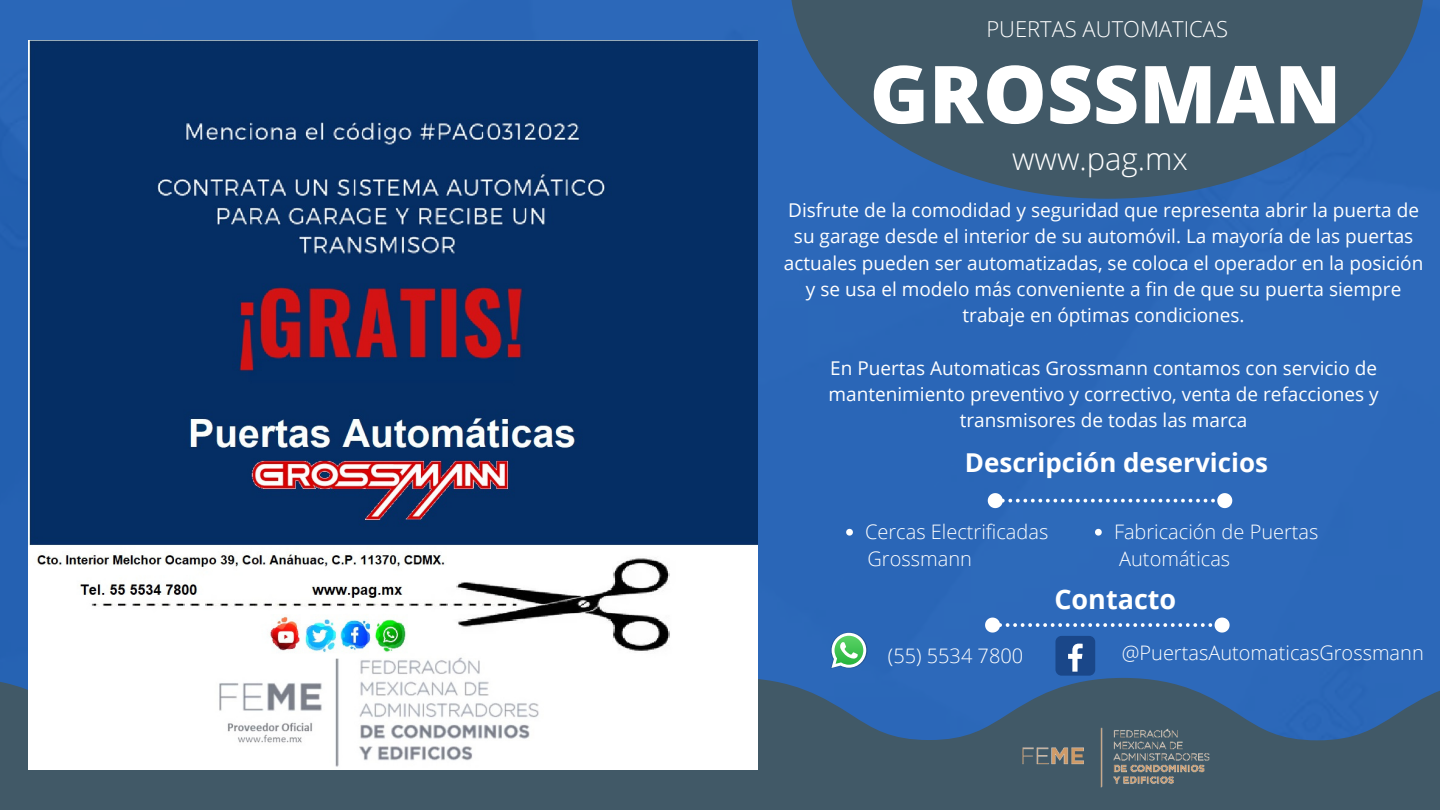
<style>
.page{position:relative;width:1440px;height:810px;background:#fff}
.page>*{position:absolute;margin:0;border:0;box-sizing:border-box;transform-origin:0 0}
.t1{font:800 80px "Open Sans";color:#fff}
.t2{font:300 31px "Open Sans";color:#fff}
.t3{font:700 27px "Open Sans";color:#fff}
.t4{font:700 26px "Open Sans";color:#fff}
.t5{font:300 22px "Open Sans";color:#fff}
.t6{font:300 20px/27.8px "Open Sans";color:#fff}
.t7{font:19px/26.2px "Open Sans";color:#fff;text-align:center}
</style>
<div class="page">
<div style="left:0;top:0;width:1440px;height:678px;background:#2c68b9"></div>
<svg style="left:0;top:678px;width:1440px;height:132px;background:#3c5c79"></svg>
<svg style="left:790px;top:0;width:635px;height:199px;background:#3b5c7a"></svg>
<img style="left:830px;top:631px;width:38px;height:39px">
<svg style="left:831px;top:633px;width:35px;height:35px"></svg>
<div style="left:1055px;top:636px;width:40px;height:40px;background:#1a4789;border-radius:6px"></div>
<svg style="left:1068px;top:644px;width:15px;height:28px"></svg>
<svg style="left:982px;top:615px;width:250px;height:20px;background:#497dc3"></svg>
<img style="left:988px;top:708px;width:255px;height:102px">
<svg style="left:985px;top:490px;width:250px;height:21px;background:#477cc2"></svg>
<img style="left:28px;top:41px;width:729px;height:729px">
<svg style="left:846px;top:529px;width:7px;height:7px"></svg>
<svg style="left:1095px;top:529px;width:7px;height:7px"></svg>
<p class="t5" style="left:986px;top:13px;width:243px">PUERTAS AUTOMATICAS</p>
<p class="t1" style="left:870px;top:38px;width:473px">GROSSMAN</p>
<p class="t2" style="left:1012px;top:137px;width:177px">www.pag.mx</p>
<p class="t7" style="left:784px;top:197px;width:641px">Disfrute de la comodidad y seguridad que representa abrir la puerta de su garage desde el interior de su automóvil. La mayoría de las puertas actuales pueden ser automatizadas, se coloca el operador en la posición y se usa el modelo más conveniente a fin de que su puerta siempre trabaje en óptimas condiciones.</p>
<p class="t7" style="left:829px;top:354px;width:552px">En Puertas Automaticas Grossmann contamos con servicio de mantenimiento preventivo y correctivo, venta de refacciones y transmisores de todas las marca</p>
<p class="t4" style="left:965px;top:444px;width:305px">Descripción deservicios</p>
<p class="t6" style="left:865px;top:517px;width:185px">Cercas Electrificadas</p>
<p class="t6" style="left:868px;top:545px;width:106px">Grossmann</p>
<p class="t6" style="left:1114px;top:517px;width:206px">Fabricación de Puertas<br>Automáticas</p>
<p class="t3" style="left:1054px;top:580px;width:123px">Contacto</p>
<p class="t6" style="left:888px;top:641px;width:137px">(55) 5534 7800</p>
<p class="t6" style="left:1122px;top:639px;width:304px">@PuertasAutomaticasGrossmann</p>
</div>
